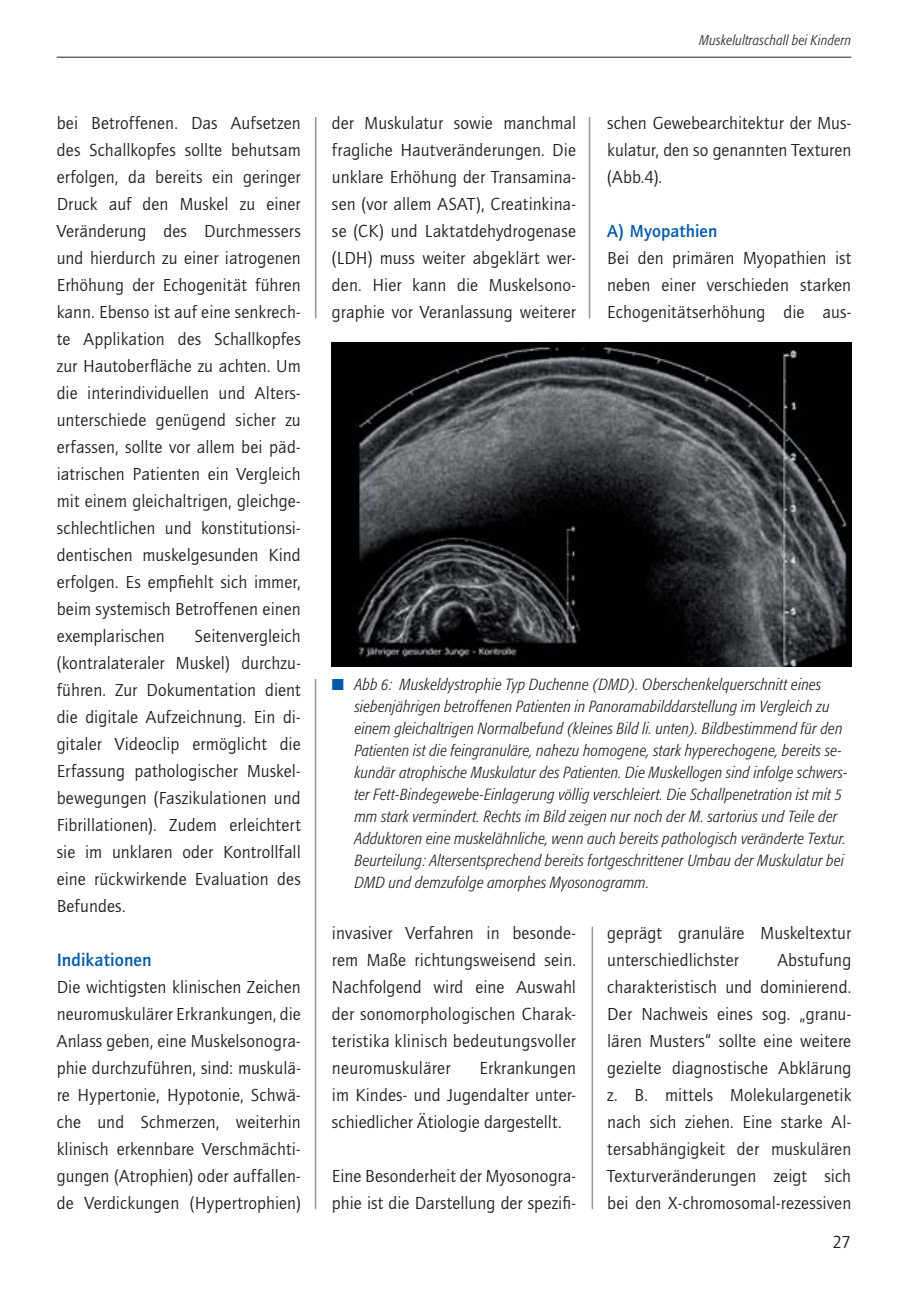
<style>
.page{position:relative;width:908px;height:1304px;background:#fff}
.page>*{position:absolute;margin:0;border:0;box-sizing:border-box;transform-origin:0 0}
.t1{font:700 18.4px "Quay";letter-spacing:.005em;color:#005aaa}
.t2{font:18px/27px "Quay";letter-spacing:.005em;color:#231f20;text-align:justify}
.t3{font:700 18px "Quay";letter-spacing:.005em;color:#005aaa}
.t4{font:italic 300 condensed 16px/22px "Formata";letter-spacing:.02em;color:#231f20}
.t5{font:italic 300 condensed 14px "Formata";letter-spacing:.025em;color:#231f20}
.s1{color:#005aaa}
</style>
<div class="page">
<hr style="left:57px;top:57px;width:793px;height:1px;background:#231f20">
<hr style="left:314px;top:679px;width:2px;height:530px;background:#939598">
<hr style="left:591px;top:927px;width:2px;height:282px;background:#939598">
<img style="left:332px;top:342px;width:518px;height:325px">
<hr style="left:315px;top:117px;width:1px;height:201px;background:#939598">
<hr style="left:588px;top:117px;width:2px;height:201px;background:#939598">
<p class="t2" style="left:57px;top:111px;width:245px">bei Betroffenen. Das Aufsetzen des Schallkopfes sollte behutsam erfolgen, da bereits ein geringer Druck auf den Muskel zu einer Veränderung des Durchmessers und hierdurch zu einer iatrogenen Erhöhung der Echogenität führen kann. Ebenso ist auf eine senkrech&shy;te Applikation des Schallkopfes zur Hautoberfläche zu achten. Um die interindividuellen und Alters&shy;unterschiede genügend sicher zu erfassen, sollte vor allem bei päd&shy;iatrischen Patienten ein Vergleich mit einem gleichaltrigen, gleichge&shy;schlechtlichen und konstitutionsi&shy;dentischen muskelgesunden Kind erfolgen. Es empfiehlt sich immer, beim systemisch Betroffenen einen exemplarischen</p>
<p class="t2" style="left:57px;top:624px;width:245px;text-indent:138px">Seitenvergleich (kontralateraler Muskel) durchzu&shy;führen. Zur Dokumentation dient die digitale Aufzeichnung. Ein di&shy;gitaler Videoclip ermöglicht die Erfassung pathologischer Muskel&shy;bewegungen (Faszikulationen und Fibrillationen). Zudem erleichtert sie im unklaren oder Kontrollfall eine rückwirkende Evaluation des Befundes.</p>
<p class="t1" style="left:57px;top:953px;width:96px">Indikationen</p>
<p class="t2" style="left:57px;top:975px;width:245px">Die wichtigsten klinischen Zeichen neuromuskulärer Erkrankungen, die Anlass geben, eine Muskelsonogra&shy;phie durchzuführen, sind: muskulä&shy;re Hypertonie, Hypotonie, Schwä&shy;che und Schmerzen, weiterhin klinisch erkennbare Verschmächti&shy;gungen (Atrophien) oder auffallen&shy;de Verdickungen (Hypertrophien)</p>
<p class="t2" style="left:332px;top:111px;width:245px">der Muskulatur sowie manchmal fragliche Hautveränderungen. Die unklare Erhöhung der Transamina&shy;sen (vor allem ASAT), Creatinkina&shy;se (CK) und Laktatdehydrogenase (LDH) muss weiter abgeklärt wer&shy;den. Hier kann die Muskelsono&shy;graphie vor Veranlassung weiterer</p>
<p class="t5" style="left:699px;top:34px;width:153px">Muskelultraschall bei Kindern</p>
<p class="t2" style="left:607px;top:111px;width:245px">schen Gewebearchitektur der Mus&shy;kulatur, den so genannten Texturen (Abb.4).</p>
<p class="t3" style="left:607px;top:224px;width:111px">A) Myopathien</p>
<p class="t2" style="left:607px;top:246px;width:245px">Bei den primären Myopathien ist neben einer verschieden starken Echogenitätserhöhung die aus-</p>
<p class="t4" style="left:354px;top:675px;width:494px;text-indent:-23px"><span class="s1">■</span> Abb 6: Muskeldystrophie Typ Duchenne (DMD). Oberschenkelquerschnitt eines siebenjährigen betroffenen Patienten in Panoramabilddarstellung im Vergleich zu einem gleichaltrigen Normalbefund (kleines Bild li. unten). Bildbestimmend für den Patienten ist die feingranuläre, nahezu homogene, stark hyperechogene, bereits se&shy;kundär atrophische Muskulatur des Patienten. Die Muskellogen sind infolge schwers&shy;ter Fett-Bindegewebe-Einlagerung völlig verschleiert. Die Schallpenetration ist mit 5 mm stark vermindert. Rechts im Bild zeigen nur noch der M. sartorius und Teile der Adduktoren eine muskelähnliche, wenn auch bereits pathologisch veränderte Textur.<br>Beurteilung: Altersentsprechend bereits fortgeschrittener Umbau der Muskulatur bei DMD und demzufolge amorphes Myosonogramm.</p>
<p class="t2" style="left:332px;top:921px;width:245px">invasiver Verfahren in besonde&shy;rem Maße richtungsweisend sein.<br>Nachfolgend wird eine Auswahl der sonomorphologischen Charak&shy;teristika klinisch bedeutungsvoller neuromuskulärer</p>
<p class="t2" style="left:332px;top:1056px;width:245px;text-indent:147px">Erkrankungen im Kindes- und Jugendalter unter&shy;schiedlicher Ätiologie dargestellt.</p>
<p class="t2" style="left:332px;top:1164px;width:245px">Eine Besonderheit der Myosonogra&shy;phie ist die Darstellung der spezifi-</p>
<p class="t2" style="left:607px;top:921px;width:245px">geprägt granuläre Muskeltextur unterschiedlichster</p>
<p class="t2" style="left:607px;top:948px;width:245px;text-indent:170px">Abstufung charakteristisch und dominierend.<br>Der Nachweis eines sog. „granu&shy;lären Musters“ sollte eine weitere gezielte diagnostische Abklärung z. B. mittels Molekulargenetik nach sich ziehen. Eine starke Al&shy;tersabhängigkeit der muskulären Texturveränderungen zeigt sich bei den X-chromosomal-rezessiven</p>
<p class="t2" style="left:832px;top:1230px;width:20px">27</p>
</div>
